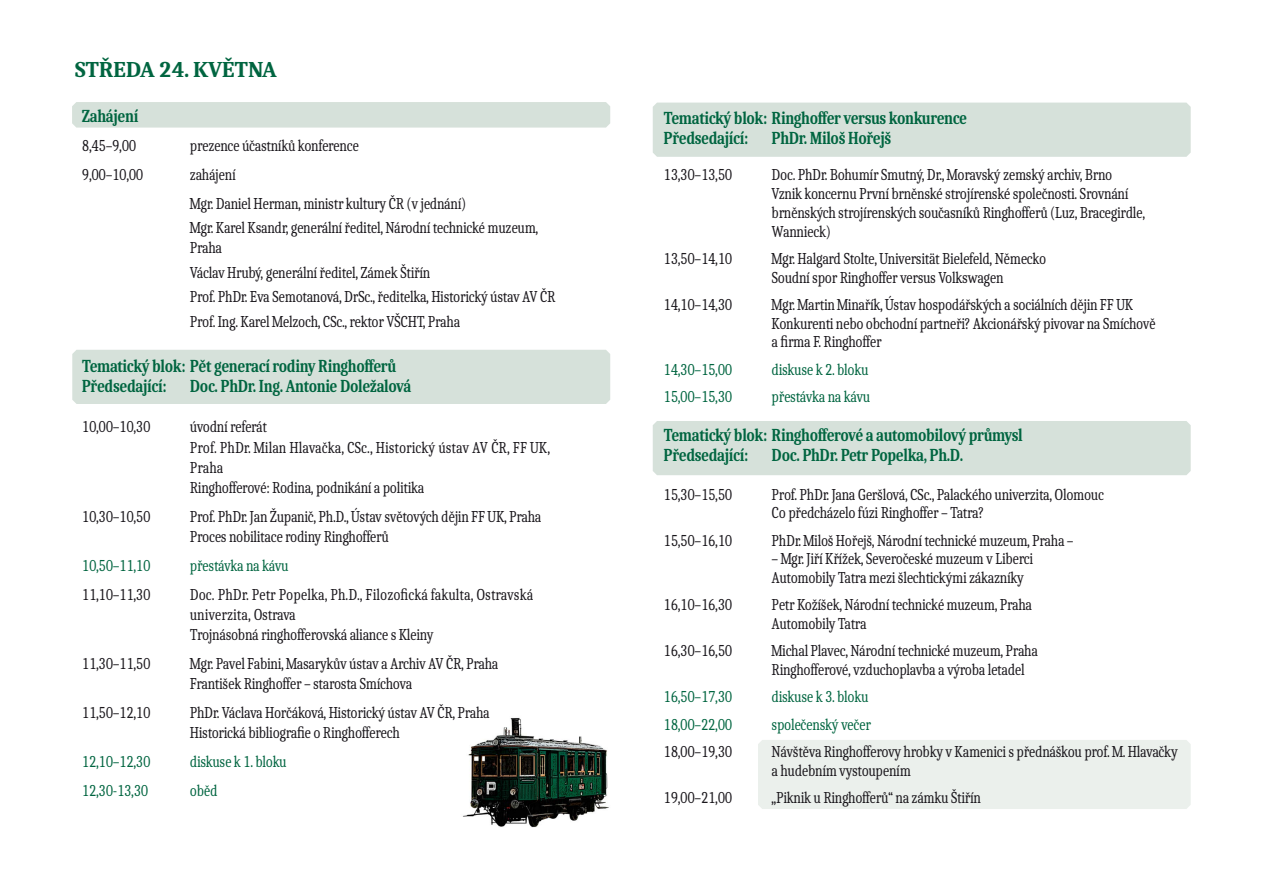
<style>
.page{position:relative;width:1263px;height:893px;background:#fff}
.page>*{position:absolute;margin:0;border:0;box-sizing:border-box;transform-origin:0 0}
.t1{font:700 22.5px "Caladea";letter-spacing:-.025em;color:#006540}
.t2{font:700 18.15px/19.5px "Caladea";letter-spacing:-.025em;color:#006540;scale:.82 1}
.t3{font:16.5px/18.8px "Caladea";letter-spacing:-.025em;color:#1a171c;scale:.82 1}
.t4{font:16.5px "Caladea";letter-spacing:-.025em;color:#006540;scale:.82 1}
</style>
<div class="page">
<div style="left:758px;top:740px;width:433px;height:69px;background:#ebf0ec"></div>
<div style="left:653px;top:421px;width:538px;height:54px;background:#d6e1da"></div>
<div style="left:72px;top:102px;width:538px;height:26px;background:#d6e1da"></div>
<div style="left:72px;top:350px;width:538px;height:54px;background:#d6e1da"></div>
<img style="left:462px;top:718px;width:147px;height:109px">
<div style="left:653px;top:103px;width:538px;height:54px;background:#d6e1da"></div>
<h1 class="t1" style="left:74px;top:56px;width:204px">STŘEDA 24. KVĚTNA</h1>
<p class="t2" style="left:82px;top:106px;width:70px">Zahájení</p>
<p class="t3" style="left:82px;top:136px;width:68px">8,45–9,00</p>
<p class="t3" style="left:190px;top:136px;width:208px">prezence účastníků konference</p>
<p class="t3" style="left:82px;top:165px;width:77px">9,00–10,00</p>
<p class="t3" style="left:190px;top:160px;width:339px;line-height:28.8px">zahájení<br>Mgr. Daniel Herman, ministr kultury ČR (v jednání)</p>
<p class="t3" style="left:190px;top:217px;width:426px;line-height:20.2px">Mgr. Karel Ksandr, generální ředitel, Národní technické muzeum,<br>Praha</p>
<p class="t3" style="left:190px;top:260px;width:447px;line-height:24.5px">Václav Hrubý, generální ředitel, Zámek Štiřín<br>Prof. PhDr. Eva Semotanová, DrSc., ředitelka, Historický ústav AV ČR<br>Prof. Ing. Karel Melzoch, CSc., rektor VŠCHT, Praha</p>
<p class="t2" style="left:82px;top:355px;width:385px;line-height:20.2px">Tematický blok: Pět generací rodiny Ringhofferů<br>Předsedající:</p>
<p class="t2" style="left:190px;top:376px;width:272px">Doc. PhDr. Ing. Antonie Doležalová</p>
<p class="t3" style="left:82px;top:417px;width:85px">10,00–10,30</p>
<p class="t3" style="left:190px;top:416px;width:441px;line-height:20.2px">úvodní referát<br>Prof. PhDr. Milan Hlavačka, CSc., Historický ústav AV ČR, FF UK,<br>Praha<br>Ringhofferové: Rodina, podnikání a politika</p>
<p class="t3" style="left:82px;top:507px;width:85px">10,30–10,50</p>
<p class="t3" style="left:190px;top:506px;width:430px;line-height:20.2px">Prof. PhDr. Jan Županič, Ph.D., Ústav světových dějin FF UK, Praha<br>Proces nobilitace rodiny Ringhofferů</p>
<p class="t4" style="left:82px;top:555px;width:85px">10,50–11,10</p>
<p class="t4" style="left:190px;top:555px;width:122px">přestávka na kávu</p>
<p class="t3" style="left:82px;top:584px;width:85px">11,10–11,30</p>
<p class="t3" style="left:190px;top:584px;width:420px;line-height:20.2px">Doc. PhDr. Petr Popelka, Ph.D., Filozofická fakulta, Ostravská univerzita, Ostrava<br>Trojnásobná ringhofferovská aliance s Kleiny</p>
<p class="t3" style="left:82px;top:654px;width:85px">11,30–11,50</p>
<p class="t3" style="left:190px;top:653px;width:378px;line-height:20.2px">Mgr. Pavel Fabini, Masarykův ústav a Archiv AV ČR, Praha<br>František Ringhoffer – starosta Smíchova</p>
<p class="t3" style="left:82px;top:703px;width:85px">11,50–12,10</p>
<p class="t3" style="left:190px;top:702px;width:367px;line-height:20.2px">PhDr. Václava Horčáková, Historický ústav AV ČR, Praha<br>Historická bibliografie o Ringhofferech</p>
<p class="t4" style="left:82px;top:751px;width:85px">12,10–12,30</p>
<p class="t4" style="left:190px;top:751px;width:120px">diskuse k 1. bloku</p>
<p class="t4" style="left:82px;top:780px;width:83px">12,30-13,30</p>
<p class="t4" style="left:190px;top:780px;width:35px">oběd</p>
<p class="t2" style="left:664px;top:108px;width:372px">Tematický blok: Ringhoffer versus konkurence<br>Předsedající:</p>
<p class="t2" style="left:772px;top:128px;width:148px">PhDr. Miloš Hořejš</p>
<p class="t3" style="left:664px;top:165px;width:85px">13,30–13,50</p>
<p class="t3" style="left:772px;top:165px;width:457px">Doc. PhDr. Bohumír Smutný, Dr., Moravský zemský archiv, Brno Vznik koncernu První brněnské strojírenské společnosti. Srovnání brněnských strojírenských současníků Ringhofferů (Luz, Bracegirdle, Wannieck)</p>
<p class="t3" style="left:664px;top:249px;width:85px">13,50–14,10</p>
<p class="t3" style="left:772px;top:249px;width:336px">Mgr. Halgard Stolte, Universität Bielefeld, Německo<br>Soudní spor Ringhoffer versus Volkswagen</p>
<p class="t3" style="left:664px;top:295px;width:85px">14,10–14,30</p>
<p class="t3" style="left:772px;top:295px;width:470px">Mgr. Martin Minařík, Ústav hospodářských a sociálních dějin FF UK<br>Konkurenti nebo obchodní partneři? Akcionářský pivovar na Smíchově a firma F. Ringhoffer</p>
<p class="t4" style="left:664px;top:359px;width:85px">14,30–15,00</p>
<p class="t4" style="left:772px;top:359px;width:120px">diskuse k 2. bloku</p>
<p class="t4" style="left:664px;top:387px;width:85px">15,00–15,30</p>
<p class="t4" style="left:772px;top:387px;width:122px">přestávka na kávu</p>
<p class="t2" style="left:664px;top:425px;width:440px">Tematický blok: Ringhofferové a automobilový průmysl<br>Předsedající:</p>
<p class="t2" style="left:772px;top:444px;width:235px">Doc. PhDr. Petr Popelka, Ph.D.</p>
<p class="t3" style="left:664px;top:484px;width:85px">15,30–15,50</p>
<p class="t3" style="left:772px;top:484px;width:407px">Prof. PhDr. Jana Geršlová, CSc., Palackého univerzita, Olomouc<br>Co předcházelo fúzi Ringhoffer – Tatra?</p>
<p class="t3" style="left:664px;top:530px;width:85px">15,50–16,10</p>
<p class="t3" style="left:772px;top:530px;width:370px">PhDr. Miloš Hořejš, Národní technické muzeum, Praha –</p>
<p class="t3" style="left:772px;top:549px;width:321px">– Mgr. Jiří Křížek, Severočeské muzeum v Liberci<br>Automobily Tatra mezi šlechtickými zákazníky</p>
<p class="t3" style="left:664px;top:595px;width:85px">16,10–16,30</p>
<p class="t3" style="left:772px;top:595px;width:319px">Petr Kožíšek, Národní technické muzeum, Praha<br>Automobily Tatra</p>
<p class="t3" style="left:664px;top:641px;width:85px">16,30–16,50</p>
<p class="t3" style="left:772px;top:641px;width:326px">Michal Plavec, Národní technické muzeum, Praha<br>Ringhofferové, vzduchoplavba a výroba letadel</p>
<p class="t4" style="left:664px;top:687px;width:85px">16,50–17,30</p>
<p class="t4" style="left:772px;top:687px;width:120px">diskuse k 3. bloku</p>
<p class="t4" style="left:664px;top:714px;width:85px">18,00–22,00</p>
<p class="t4" style="left:772px;top:714px;width:123px">společenský večer</p>
<p class="t3" style="left:664px;top:742px;width:85px">18,00–19,30</p>
<p class="t3" style="left:772px;top:742px;width:497px">Návštěva Ringhofferovy hrobky v Kamenici s přednáškou prof. M. Hlavačky a hudebním vystoupením</p>
<p class="t3" style="left:664px;top:788px;width:85px">19,00–21,00</p>
<p class="t3" style="left:772px;top:788px;width:257px">„Piknik u Ringhofferů“ na zámku Štiřín</p>
</div>
